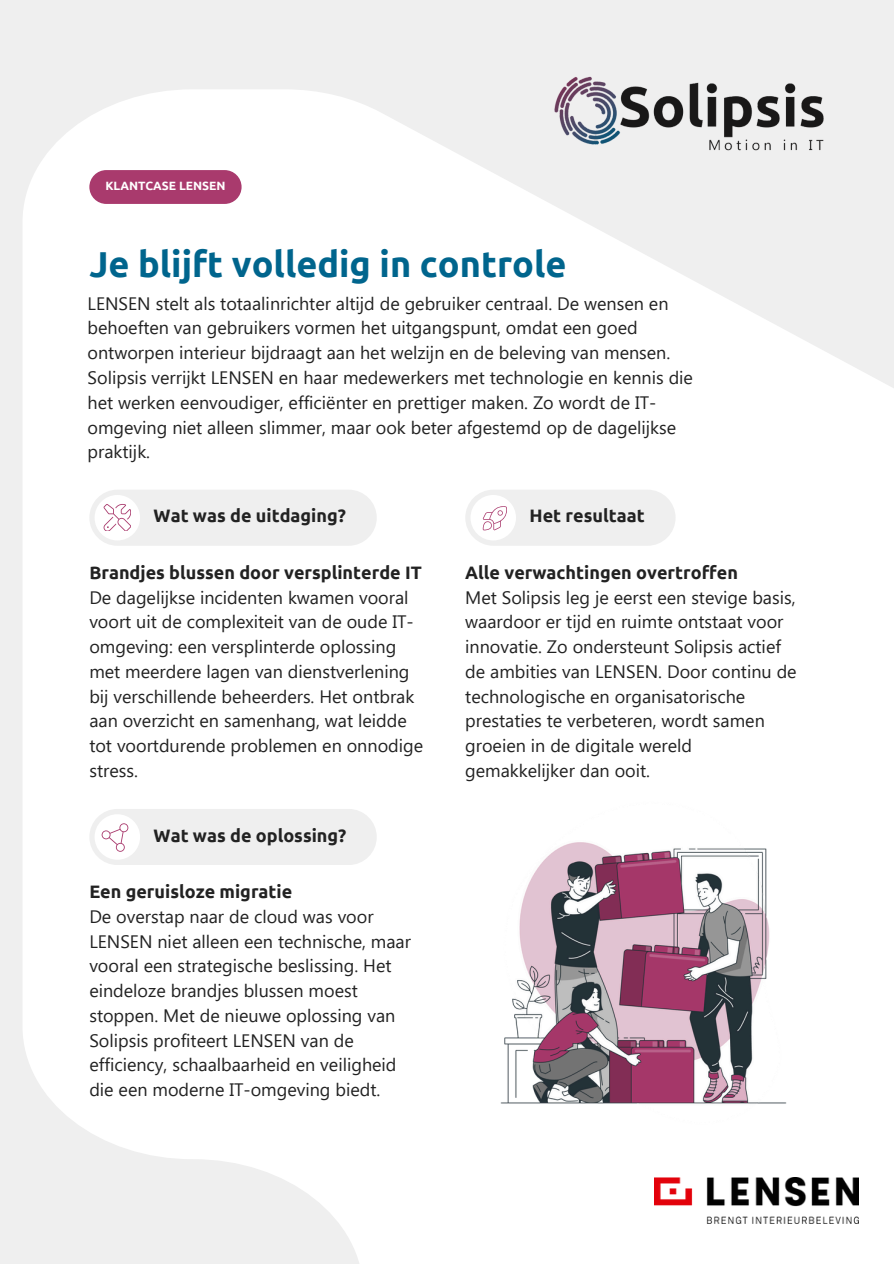
<style>
.page{position:relative;width:894px;height:1264px;background:#fff}
.page>*{position:absolute;margin:0;border:0;box-sizing:border-box;transform-origin:0 0}
.t1{font:700 36px "Ubuntu";color:#00658d}
.t2{font:18px/24.8px "Segoe UI";color:#222}
.t3{font:700 18px "Ubuntu";color:#222}
.t4{font:700 12px "Ubuntu";color:#fff}
.s1{font-family:"Ubuntu";font-weight:700}
</style>
<div class="page">
<div style="left:0;top:0;width:893px;height:1263px;background:#efefef"></div>
<img style="left:23px;top:90px;width:870px;height:1173px">
<img style="left:548px;top:76px;width:280px;height:80px">
<div style="left:89px;top:170px;width:152px;height:34px;background:#a93a6d;border-radius:17px"></div>
<div style="left:89px;top:489px;width:287px;height:57px;background:#efefef;border-radius:28px"></div>
<div style="left:95px;top:495px;width:45px;height:45px;background:#fff;border-radius:50%"></div>
<svg style="left:103px;top:504px;width:27px;height:27px"></svg>
<div style="left:465px;top:489px;width:210px;height:57px;background:#efefef;border-radius:28px"></div>
<div style="left:470px;top:495px;width:46px;height:45px;background:#fff;border-radius:50%"></div>
<div style="left:89px;top:809px;width:287px;height:56px;background:#efefef;border-radius:28px"></div>
<div style="left:95px;top:814px;width:45px;height:45px;background:#fff;border-radius:50%"></div>
<img style="left:653px;top:1177px;width:205px;height:45px">
<img style="left:462px;top:781px;width:362px;height:362px">
<svg style="left:102px;top:823px;width:26px;height:28px"></svg>
<svg style="left:482px;top:506px;width:25px;height:24px"></svg>
<h1 class="t4" style="left:105px;top:179px;width:121px">KLANTCASE LENSEN</h1>
<p class="t1" style="left:89px;top:243px;width:478px">Je blijft volledig in controle</p>
<h3 class="t2" style="left:88px;top:290px;width:606px">LENSEN stelt als totaalinrichter altijd de gebruiker centraal. De wensen en behoeften van gebruikers vormen het uitgangspunt, omdat een goed ontworpen interieur bijdraagt aan het welzijn en de beleving van mensen.<br>Solipsis verrijkt LENSEN en haar medewerkers met technologie en kennis die het werken eenvoudiger, efficiënter en prettiger maken. Zo wordt de IT&shy;omgeving niet alleen slimmer, maar ook beter afgestemd op de dagelijkse praktijk.</h3>
<h3 class="t3" style="left:154px;top:505px;width:194px">Wat was de uitdaging?</h3>
<p class="t2" style="left:89px;top:559px;width:335px"><span class="s1">Brandjes blussen door versplinterde IT </span>De dagelijkse incidenten kwamen vooral voort uit de complexiteit van de oude IT&shy;omgeving: een versplinterde oplossing met meerdere lagen van dienstverlening bij verschillende beheerders. Het ontbrak aan overzicht en samenhang, wat leidde tot voortdurende problemen en onnodige stress.</p>
<h2 class="t3" style="left:154px;top:824px;width:194px">Wat was de oplossing?</h2>
<p class="t2" style="left:89px;top:878px;width:323px"><span class="s1">Een geruisloze migratie<br></span>De overstap naar de cloud was voor LENSEN niet alleen een technische, maar vooral een strategische beslissing. Het eindeloze brandjes blussen moest stoppen. Met de nieuwe oplossing van Solipsis profiteert LENSEN van de efficiency, schaalbaarheid en veiligheid die een moderne IT-omgeving biedt.</p>
<h2 class="t3" style="left:529px;top:505px;width:117px">Het resultaat</h2>
<p class="t2" style="left:465px;top:559px;width:333px"><span class="s1">Alle verwachtingen overtroffen<br></span>Met Solipsis leg je eerst een stevige basis, waardoor er tijd en ruimte ontstaat voor innovatie. Zo ondersteunt Solipsis actief de ambities van LENSEN. Door continu de technologische en organisatorische prestaties te verbeteren, wordt samen groeien in de digitale wereld gemakkelijker dan ooit.</p>
</div>
